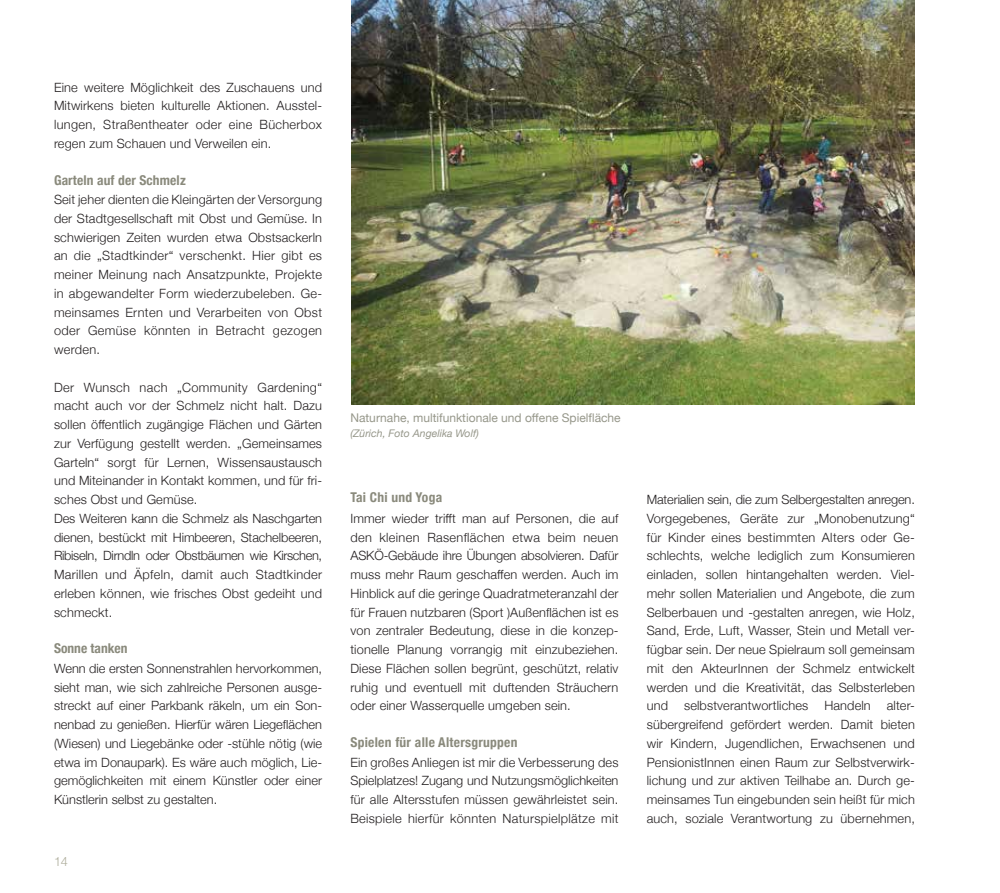
<style>
.page{position:relative;width:1000px;height:893px;background:#fff}
.page>*{position:absolute;margin:0;border:0;box-sizing:border-box;transform-origin:0 0}
.t1{font:700 condensed 13.5px "Helvetica Neue";letter-spacing:.02em;color:#8a8a7c}
.t2{font:700 condensed 13.5px "Helvetica Neue";color:#8a8a7c}
.t3{font:300 12.75px/18.8px "Helvetica Neue";letter-spacing:.01em;color:#231f20;text-align:justify}
.t4{font:300 12.75px "Helvetica Neue";color:#aead9b}
.t5{font:12px "Helvetica Neue";color:#96978a}
.t6{font:italic 10.5px "Helvetica Neue";color:#96978a}
</style>
<div class="page">
<img style="left:352px;top:0;width:561px;height:404px">
<p class="t3" style="left:54px;top:77px;width:269px">Eine weitere Möglichkeit des Zuschauens und Mitwirkens bieten kulturelle Aktionen. Ausstel&shy;lungen, Straßentheater oder eine Bücherbox regen zum Schauen und Verweilen ein.</p>
<p class="t1" style="left:54px;top:168px;width:133px">Garteln auf der Schmelz</p>
<p class="t3" style="left:54px;top:189px;width:269px">Seit jeher dienten die Kleingärten der Versorgung der Stadtgesellschaft mit Obst und Gemüse. In schwierigen Zeiten wurden etwa Obstsackerln an die „Stadtkinder“ verschenkt. Hier gibt es meiner Meinung nach Ansatzpunkte, Projekte in abgewandelter Form wiederzubeleben. Ge&shy;meinsames Ernten und Verarbeiten von Obst oder Gemüse könnten in Betracht gezogen werden.</p>
<p class="t3" style="left:54px;top:377px;width:269px;text-align:left">Der Wunsch nach „Community Gardening“ macht auch vor der Schmelz nicht halt. Dazu sollen öffentlich zugängige Flächen und Gärten zur Verfügung gestellt werden. „Gemeinsames Garteln“ sorgt für Lernen, Wissensaustausch und Miteinander in Kontakt kommen, und für fri&shy;sches Obst und Gemüse.<br>Des Weiteren kann die Schmelz als Naschgarten dienen, bestückt mit Himbeeren, Stachelbeeren, Ribiseln, Dirndln oder Obstbäumen wie Kirschen, Marillen und Äpfeln, damit auch Stadtkinder erleben können, wie frisches Obst gedeiht und schmeckt.</p>
<p class="t2" style="left:54px;top:637px;width:75px">Sonne tanken</p>
<p class="t3" style="left:54px;top:658px;width:269px">Wenn die ersten Sonnenstrahlen hervorkommen, sieht man, wie sich zahlreiche Personen ausge&shy;streckt auf einer Parkbank räkeln, um ein Son&shy;nenbad zu genießen. Hierfür wären Liegeflächen (Wiesen) und Liegebänke oder -stühle nötig (wie etwa im Donaupark). Es wäre auch möglich, Lie&shy;gemöglichkeiten mit einem Künstler oder einer Künstlerin selbst zu gestalten.</p>
<p class="t4" style="left:54px;top:851px;width:15px">14</p>
<p class="t5" style="left:350px;top:409px;width:272px">Naturnahe, multifunktionale und offene Spielfläche</p>
<p class="t6" style="left:350px;top:426px;width:130px">(Zürich, Foto Angelika Wolf)</p>
<p class="t1" style="left:350px;top:486px;width:93px">Tai Chi und Yoga</p>
<p class="t3" style="left:350px;top:508px;width:269px">Immer wieder trifft man auf Personen, die auf den kleinen Rasenflächen etwa beim neuen ASKÖ-Gebäude ihre Übungen absolvieren. Dafür muss mehr Raum geschaffen werden. Auch im Hinblick auf die geringe Quadratmeteranzahl der für Frauen nutzbaren (Sport )Außenflächen ist es von zentraler Bedeutung, diese in die konzep&shy;tionelle Planung vorrangig mit einzubeziehen.<br>Diese Flächen sollen begrünt, geschützt, relativ ruhig und eventuell mit duftenden Sträuchern oder einer Wasserquelle umgeben sein.</p>
<p class="t1" style="left:350px;top:731px;width:168px">Spielen für alle Altersgruppen</p>
<p class="t3" style="left:350px;top:752px;width:269px">Ein großes Anliegen ist mir die Verbesserung des Spielplatzes! Zugang und Nutzungsmöglichkeiten für alle Altersstufen müssen gewährleistet sein.<br>Beispiele hierfür könnten Naturspielplätze mit</p>
<p class="t3" style="left:646px;top:489px;width:269px">Materialien sein, die zum Selbergestalten anregen.<br>Vorgegebenes, Geräte zur „Monobenutzung“ für Kinder eines bestimmten Alters oder Ge&shy;schlechts, welche lediglich zum Konsumieren einladen, sollen hintangehalten werden. Viel&shy;mehr sollen Materialien und Angebote, die zum Selberbauen und -gestalten anregen, wie Holz, Sand, Erde, Luft, Wasser, Stein und Metall ver&shy;fügbar sein. Der neue Spielraum soll gemeinsam mit den AkteurInnen der Schmelz entwickelt werden und die Kreativität, das Selbsterleben und</p>
<p class="t3" style="left:646px;top:696px;width:269px;text-indent:240px">alter&shy;sübergreifend gefördert werden. Damit bieten wir Kindern, Jugendlichen, Erwachsenen und PensionistInnen einen Raum zur Selbstverwirk&shy;lichung und zur aktiven Teilhabe an. Durch ge&shy;meinsames Tun eingebunden sein heißt für mich auch, soziale Verantwortung zu übernehmen,</p>
<p class="t3" style="left:684px;top:696px;width:126px">selbstverantwortliches</p>
<p class="t3" style="left:824px;top:696px;width:48px">Handeln</p>
</div>
